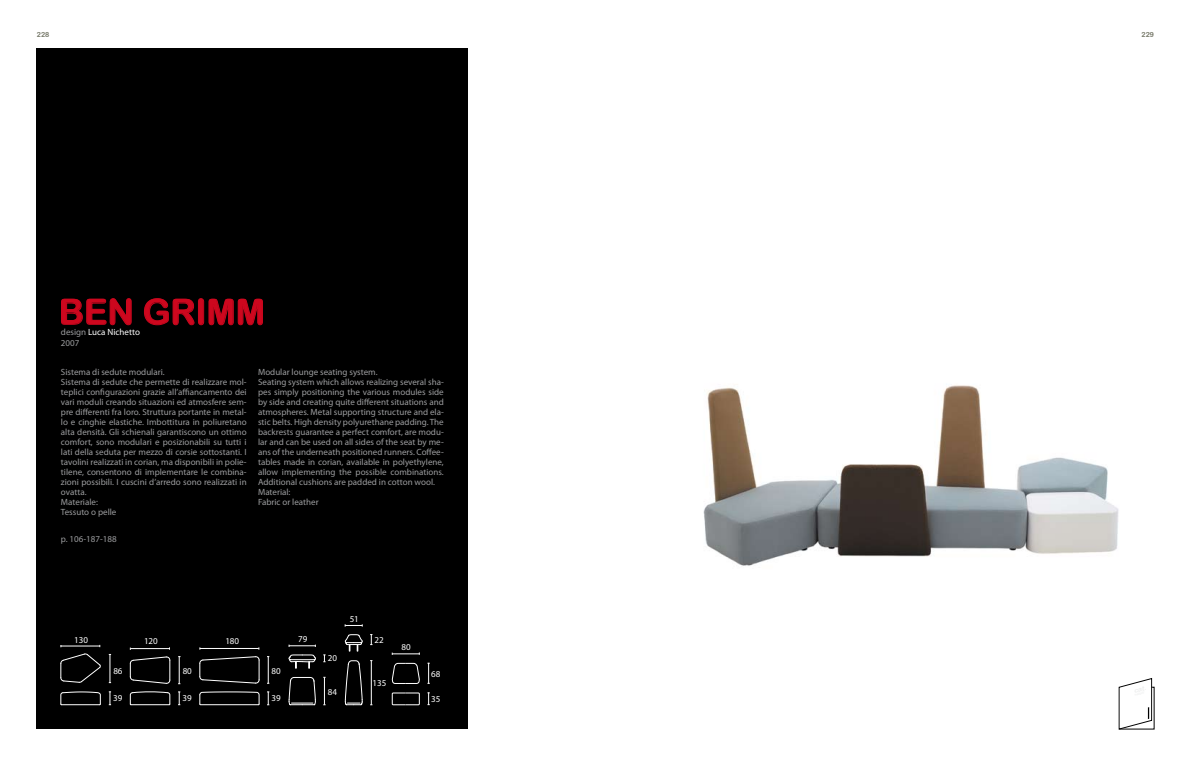
<style>
.page{position:relative;width:1191px;height:766px;background:#fff}
.page>*{position:absolute;margin:0;border:0;box-sizing:border-box;transform-origin:0 0}
.t1{font:35px "Arial Rounded MT Bold";color:#cd071e}
.t2{font:9px/10px "Myriad Pro";color:#9c9d9f}
.t3{font:9px/10.8px "Myriad Pro";color:#fff}
.t4{font:7px "Arial Rounded MT Bold";color:#727464}
.s1{color:#9c9d9f}
</style>
<div class="page">
<div style="left:37px;top:48px;width:431px;height:681px;background:#000"></div>
<svg style="left:61px;top:298px;width:71px;height:27px"></svg>
<svg style="left:144px;top:298px;width:119px;height:27px"></svg>
<svg style="left:199px;top:691px;width:60px;height:14px"></svg>
<svg style="left:199px;top:656px;width:61px;height:27px"></svg>
<svg style="left:130px;top:691px;width:40px;height:14px"></svg>
<svg style="left:130px;top:656px;width:41px;height:27px"></svg>
<svg style="left:60px;top:691px;width:41px;height:14px"></svg>
<svg style="left:60px;top:653px;width:41px;height:29px"></svg>
<svg style="left:345px;top:634px;width:18px;height:71px"></svg>
<svg style="left:289px;top:654px;width:27px;height:51px"></svg>
<hr style="left:61px;top:645px;width:39px;height:1px;background:#fff">
<hr style="left:131px;top:648px;width:38px;height:1px;background:#fff">
<hr style="left:200px;top:648px;width:59px;height:1px;background:#fff">
<svg style="left:109px;top:654px;width:2px;height:29px"></svg>
<svg style="left:109px;top:691px;width:2px;height:14px"></svg>
<svg style="left:178px;top:691px;width:2px;height:14px"></svg>
<svg style="left:178px;top:656px;width:2px;height:28px"></svg>
<svg style="left:267px;top:656px;width:2px;height:28px"></svg>
<svg style="left:267px;top:691px;width:2px;height:14px"></svg>
<svg style="left:289px;top:644px;width:27px;height:2px"></svg>
<svg style="left:323px;top:654px;width:2px;height:8px"></svg>
<svg style="left:323px;top:677px;width:2px;height:28px"></svg>
<hr style="left:371px;top:660px;width:1px;height:44px;background:#fff">
<svg style="left:345px;top:624px;width:18px;height:2px"></svg>
<svg style="left:370px;top:634px;width:2px;height:11px"></svg>
<svg style="left:391px;top:662px;width:29px;height:21px"></svg>
<svg style="left:392px;top:692px;width:28px;height:13px"></svg>
<svg style="left:392px;top:652px;width:28px;height:2px"></svg>
<svg style="left:427px;top:692px;width:3px;height:13px"></svg>
<svg style="left:427px;top:662px;width:3px;height:22px"></svg>
<svg style="left:1119px;top:678px;width:35px;height:51px"></svg>
<img style="left:703px;top:385px;width:416px;height:181px">
<p class="t4" style="left:37px;top:30px;width:14px">228</p>
<p class="t4" style="left:1141px;top:30px;width:14px">229</p>
<h1 class="t1" style="left:59px;top:291px;width:208px">BEN GRIMM</h1>
<p class="t3" style="left:61px;top:327px;width:80px"><span class="s1">design</span> Luca Nichetto<br><span class="s1">2007</span></p>
<p class="t2" style="left:61px;top:367px;width:187px">Sistema di sedute modulari.<br>Sistema di sedute che permette di realizzare mol&shy;teplici configurazioni grazie all’affiancamento dei vari moduli creando situazioni ed atmosfere sem&shy;pre differenti fra loro. Struttura portante in metal&shy;lo e cinghie elastiche. Imbottitura in poliuretano alta densità. Gli schienali garantiscono un ottimo comfort, sono modulari e posizionabili su tutti i lati della seduta per mezzo di corsie sottostanti. I tavolini realizzati in corian, ma disponibili in polie&shy;tilene, consentono di implementare le combina&shy;zioni possibili. I cuscini d’arredo sono realizzati in ovatta.<br>Materiale:<br>Tessuto o pelle</p>
<p class="t2" style="left:258px;top:367px;width:187px">Modular lounge seating system.<br>Seating system which allows realizing several sha&shy;pes simply positioning the various modules side by side and creating quite different situations and atmospheres. Metal supporting structure and ela&shy;stic belts. High density polyurethane padding. The backrests guarantee a perfect comfort, are modu&shy;lar and can be used on all sides of the seat by me&shy;ans of the underneath positioned runners. Coffee&shy;tables made in corian, available in polyethylene, allow implementing the possible combinations.<br>Additional cushions are padded in cotton wool.<br>Material:<br>Fabric or leather</p>
<p class="t2" style="left:61px;top:533px;width:57px">p. 106-187-188</p>
<p class="t3" style="left:350px;top:613px;width:11px">51</p>
<p class="t3" style="left:74px;top:633px;width:15px">130</p>
<p class="t3" style="left:113px;top:664px;width:11px">86</p>
<p class="t3" style="left:113px;top:692px;width:11px">39</p>
<p class="t3" style="left:144px;top:635px;width:15px">120</p>
<p class="t3" style="left:183px;top:665px;width:11px">80</p>
<p class="t3" style="left:183px;top:692px;width:11px">39</p>
<p class="t3" style="left:225px;top:635px;width:15px">180</p>
<p class="t3" style="left:271px;top:665px;width:11px">80</p>
<p class="t3" style="left:271px;top:692px;width:11px">39</p>
<p class="t3" style="left:298px;top:633px;width:11px">79</p>
<p class="t3" style="left:328px;top:652px;width:11px">20</p>
<p class="t3" style="left:328px;top:686px;width:11px">84</p>
<p class="t3" style="left:375px;top:634px;width:11px">22</p>
<p class="t3" style="left:373px;top:677px;width:15px">135</p>
<p class="t3" style="left:401px;top:641px;width:11px">80</p>
<p class="t3" style="left:431px;top:667px;width:11px">68</p>
<p class="t3" style="left:431px;top:693px;width:11px">35</p>
</div>
